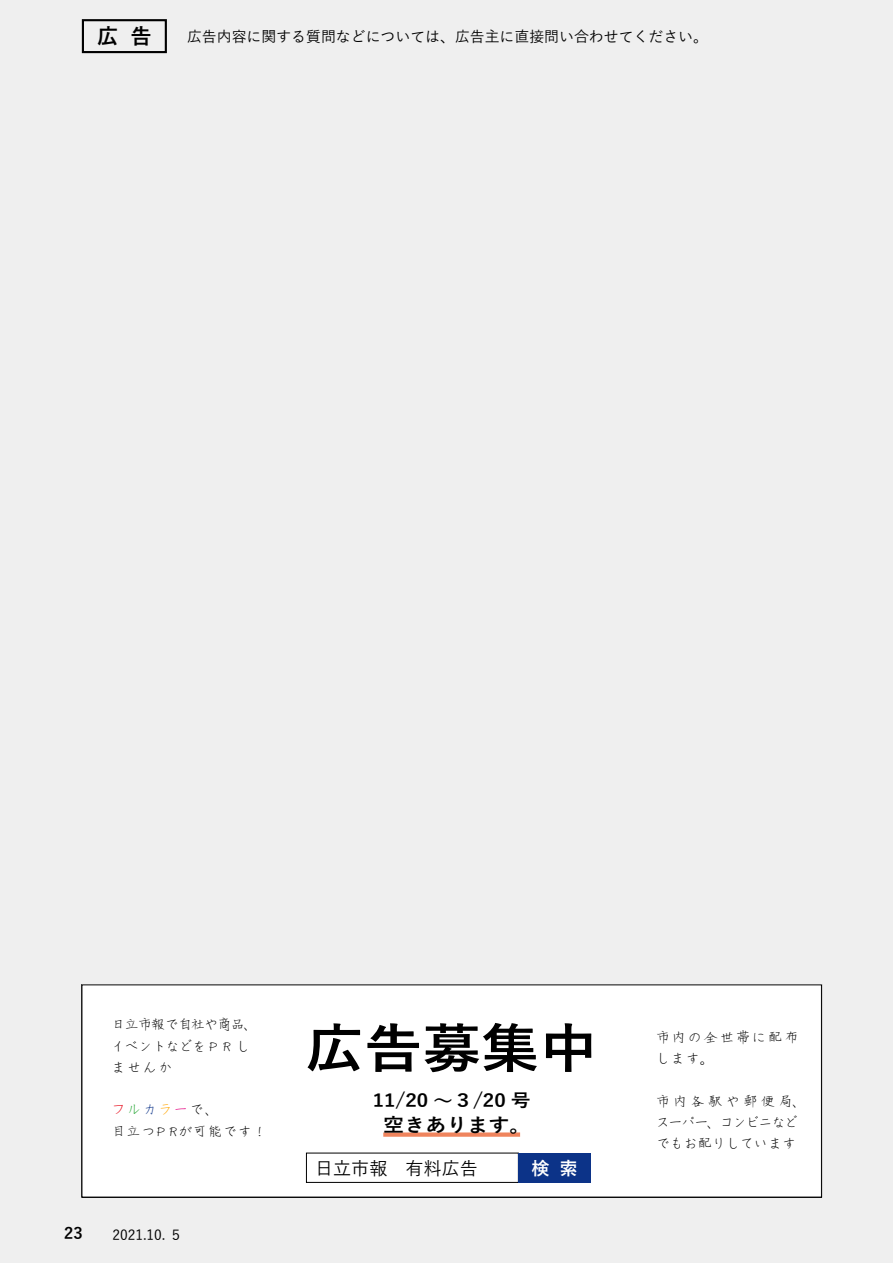
<style>
.page{position:relative;width:893px;height:1263px;background:#efefef}
.page>*{position:absolute;margin:0;border:0;box-sizing:border-box;transform-origin:0 0}
.t1{font:700 53.1px "Yu Gothic";color:#000;scale:1.1 1}
.t2{font:700 21.3px "Yu Gothic";color:#000}
.t3{font:700 19.2px "Yu Gothic";color:#000;scale:1.1 1}
.t4{font:700 18px "Yu Gothic";color:#000;scale:1.1 1}
.t5{font:500 18px "Yu Gothic";color:#000}
.t6{font:700 18px "Yu Gothic";color:#fff}
.t7{font:15.9px/21.3px "DF Tegaki Makoto W3 WINP RKSJ H";letter-spacing:-.16em;color:#000}
.t8{font:15.9px/21.3px "DF Tegaki Makoto W3 WINP RKSJ H";letter-spacing:-.065em;color:#000}
.t9{font:15.9px/21.3px "DF Tegaki Makoto W3 WINP RKSJ H";letter-spacing:.1em;color:#000}
.t10{font:15.9px/21.3px "DF Tegaki Makoto W3 WINP RKSJ H";letter-spacing:-.12em;color:#000}
.t11{font:15.9px/21.3px "DF Tegaki Makoto W3 WINP RKSJ H";letter-spacing:.01em;color:#000}
.t12{font:700 15.9px "Yu Gothic";color:#000}
.t13{font:500 14.85px "Yu Gothic";color:#000}
.t14{font:500 13.8px "Yu Gothic";color:#000}
.s1{color:#e60012}
.s2{color:#2aa738}
.s3{color:#0c3388}
.s4{color:#ffa500}
.s5{color:#e4007f}
</style>
<div class="page">
<div style="left:82px;top:19px;width:85px;height:34px;border:2px solid #000"></div>
<div style="left:82px;top:985px;width:739px;height:212px;background:#fff"></div>
<div style="left:383px;top:1132px;width:137px;height:5px;background:#ef845d"></div>
<div style="left:519px;top:1153px;width:72px;height:29px;background:#0c3388"></div>
<h2 class="t2" style="left:97px;top:24px;width:23px">広</h2>
<h2 class="t2" style="left:130px;top:24px;width:23px">告</h2>
<p class="t13" style="left:187px;top:23px;width:522px">広告内容に関する質問などについては、広告主に直接問い合わせてください。</p>
<p class="t12" style="left:64px;top:1224px;width:20px">23</p>
<p class="t7" style="left:110px;top:1014px;width:142px">日立市報で自社や商品イベントなどを P R しませんか</p>
<h1 class="t1" style="left:306px;top:1018px;width:267px">広告募集中</h1>
<p class="t4" style="left:373px;top:1090px;width:145px">11/20 ～３/20 号</p>
<p class="t3" style="left:383px;top:1114px;width:135px">空きあります。</p>
<p class="t6" style="left:560px;top:1158px;width:20px">索</p>
<p class="t8" style="left:243px;top:1014px;width:17px">、</p>
<p class="t11" style="left:655px;top:1027px;width:146px">市内の全世帯に配布します。</p>
<p class="t8" style="left:110px;top:1099px;width:159px"><span class="s1">フ</span><span class="s2">ル</span><span class="s3">カ</span><span class="s4">ラ</span><span class="s5">ー</span>で、<br>目立つP Rが可能です!</p>
<p class="t9" style="left:719px;top:1090px;width:90px;text-indent:-64px">市内各駅や郵便局、コンビニなど</p>
<p class="t10" style="left:655px;top:1112px;width:144px">スーパー<br>でもお配りしています</p>
<p class="t8" style="left:706px;top:1112px;width:17px">、</p>
<p class="t6" style="left:531px;top:1158px;width:20px">検</p>
<p class="t5" style="left:315px;top:1151px;width:164px">日立市報　有料広告</p>
<p class="t14" style="left:112px;top:1222px;width:72px">2021.10. ５</p>
</div>
